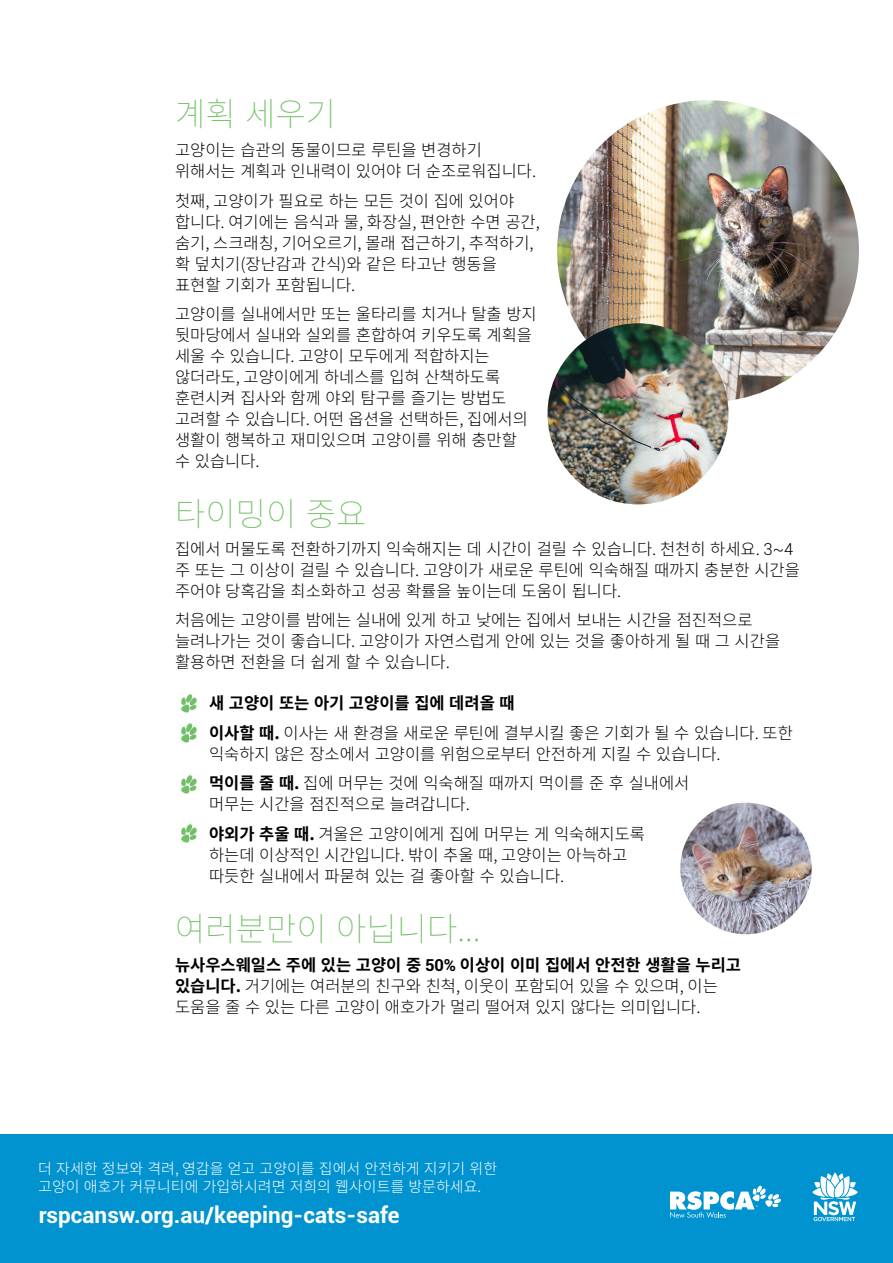
<style>
.page{position:relative;width:893px;height:1263px;background:#fff}
.page>*{position:absolute;margin:0;border:0;box-sizing:border-box;transform-origin:0 0}
.t1{font:200 33px "Source Han Sans KR";color:#73c167}
.t2{font:700 22.5px "Roboto";color:#fff}
.t3{font:300 16.5px/21px "Source Han Sans KR";color:#000}
.t4{font:300 15px/18px "Source Han Sans KR";color:#fff}
.s1{font-family:"Roboto"}
.s2{font-family:"Myriad Pro";font-weight:400;color:#73c167}
.s3{font-weight:700}
.s4{font-family:"Roboto";font-weight:700}
</style>
<div class="page">
<div style="left:0;top:1134px;width:893px;height:129px;background:#0093d0"></div>
<img style="left:557px;top:100px;width:302px;height:302px;border-radius:151px">
<img style="left:547px;top:323px;width:182px;height:181px;border-radius:91px">
<img style="left:680px;top:803px;width:132px;height:131px;border-radius:66px">
<img style="left:181px;top:694px;width:16px;height:19px">
<img style="left:181px;top:723px;width:16px;height:19px">
<img style="left:181px;top:775px;width:16px;height:18px">
<img style="left:181px;top:824px;width:16px;height:19px">
<svg style="left:670px;top:1186px;width:111px;height:32px"></svg>
<svg style="left:812px;top:1172px;width:46px;height:49px"></svg>
<h1 class="t1" style="left:175px;top:96px;width:163px">계획 세우기</h1>
<p class="t3" style="left:175px;top:140px;width:363px">고양이는 습관의 동물이므로 루틴을 변경하기 위해서는 계획과 인내력이 있어야 더 순조로워집니다.</p>
<p class="t3" style="left:175px;top:190px;width:366px">첫째, 고양이가 필요로 하는 모든 것이 집에 있어야 합니다. 여기에는 음식과 물, 화장실, 편안한 수면 공간, 숨기, 스크래칭, 기어오르기, 몰래 접근하기, 추적하기, 확 덮치기(장난감과 간식)와 같은 타고난 행동을 표현할 기회가 포함됩니다.</p>
<p class="t3" style="left:175px;top:304px;width:363px">고양이를 실내에서만 또는 울타리를 치거나 탈출 방지 뒷마당에서 실내와 실외를 혼합하여 키우도록 계획을 세울 수 있습니다. 고양이 모두에게 적합하지는 않더라도, 고양이에게 하네스를 입혀 산책하도록 훈련시켜 집사와 함께 야외 탐구를 즐기는 방법도 고려할 수 있습니다. 어떤 옵션을 선택하든, 집에서의 생활이 행복하고 재미있으며 고양이를 위해 충만할<br>수 있습니다.</p>
<h1 class="t1" style="left:175px;top:496px;width:193px">타이밍이 중요</h1>
<p class="t3" style="left:175px;top:539px;width:626px">집에서 머물도록 전환하기까지 익숙해지는 데 시간이 걸릴 수 있습니다. 천천히 하세요. <span class="s1">3~4 </span>주 또는 그 이상이 걸릴 수 있습니다. 고양이가 새로운 루틴에 익숙해질 때까지 충분한 시간을 주어야 당혹감을 최소화하고 성공 확률을 높이는데 도움이 됩니다.</p>
<p class="t3" style="left:175px;top:610px;width:607px">처음에는 고양이를 밤에는 실내에 있게 하고 낮에는 집에서 보내는 시간을 점진적으로 늘려나가는 것이 좋습니다. 고양이가 자연스럽게 안에 있는 것을 좋아하게 될 때 그 시간을 활용하면 전환을 더 쉽게 할 수 있습니다.</p>
<p class="t3" style="left:184px;top:689px;width:611px;line-height:29.5px"><span class="s2">A</span> <span class="s3">새 고양이 또는 아기 고양이를 집에 데려올 때<br></span><span class="s2">A</span> <span class="s3">이사할 때.</span> 이사는 새 환경을 새로운 루틴에 결부시킬 좋은 기회가 될 수 있습니다. 또한</p>
<p class="t3" style="left:184px;top:739px;width:539px;line-height:29.5px;text-indent:26px">익숙하지 않은 장소에서 고양이를 위험으로부터 안전하게 지킬 수 있습니다.<br><span class="s2">A</span> <span class="s3">먹이를 줄 때.</span> 집에 머무는 것에 익숙해질 때까지 먹이를 준 후 실내에서</p>
<p class="t3" style="left:184px;top:790px;width:463px;line-height:29.5px;text-indent:26px">머무는 시간을 점진적으로 늘려갑니다.<br><span class="s2">A</span> <span class="s3">야외가 추울 때.</span> 겨울은 고양이에게 집에 머무는 게 익숙해지도록</p>
<p class="t3" style="left:209px;top:844px;width:420px">하는데 이상적인 시간입니다. 밖이 추울 때, 고양이는 아늑하고 따듯한 실내에서 파묻혀 있는 걸 좋아할 수 있습니다.</p>
<h1 class="t1" style="left:175px;top:910px;width:307px">여러분만이 아닙니다...</h1>
<p class="t3" style="left:175px;top:954px;width:567px"><span class="s3">뉴사우스웨일스 주에 있는 고양이 중</span> <span class="s4">50%</span> <span class="s3">이상이 이미 집에서 안전한 생활을 누리고 있습니다.</span> 거기에는 여러분의 친구와 친척, 이웃이 포함되어 있을 수 있으며, 이는 도움을 줄 수 있는 다른 고양이 애호가가 멀리 떨어져 있지 않다는 의미입니다.</p>
<p class="t4" style="left:38px;top:1160px;width:460px">더 자세한 정보와 격려, 영감을 얻고 고양이를 집에서 안전하게 지키기 위한 고양이 애호가 커뮤니티에 가입하시려면 저희의 웹사이트를 방문하세요.</p>
<h2 class="t2" style="left:39px;top:1199px;width:362px">rspcansw.org.au/keeping-cats-safe</h2>
</div>
